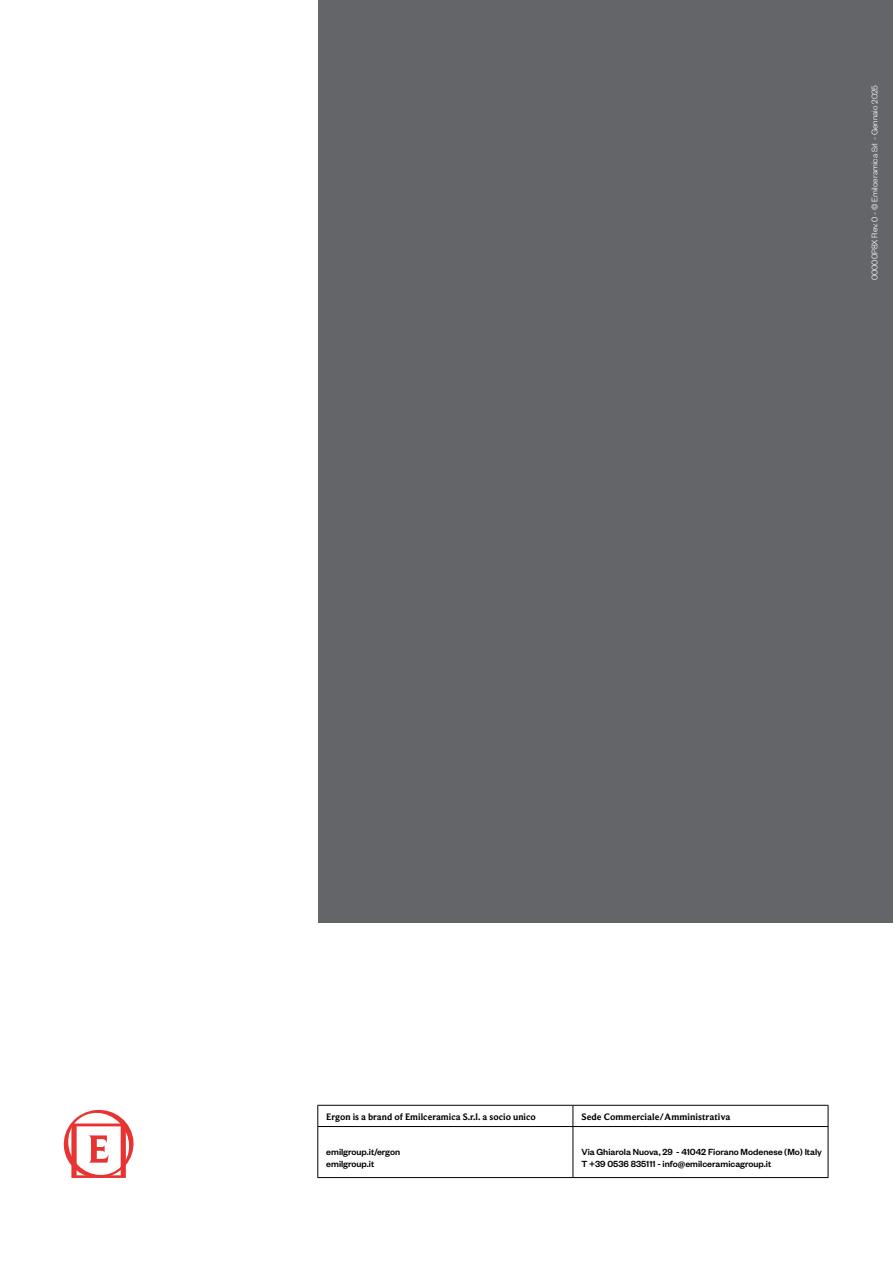
<style>
.page{position:relative;width:893px;height:1263px;background:#fff}
.page>*{position:absolute;margin:0;border:0;box-sizing:border-box;transform-origin:0 0}
.t1{font:500 9.75px/12px "Founders Grotesk";color:#000}
.t2{font:700 9.75px "Beaufort Pro";color:#000}
.t3{font:300 9px "Founders Grotesk";color:#fff}
</style>
<div class="page">
<div style="left:319px;top:0;width:574px;height:923px;background:#636569"></div>
<svg style="left:63px;top:1109px;width:71px;height:69px"></svg>
<hr style="left:317px;top:1105px;width:256px;height:1px;background:#000">
<svg style="left:317px;top:1106px;width:1px;height:20px"></svg>
<hr style="left:573px;top:1105px;width:255px;height:1px;background:#000">
<svg style="left:573px;top:1106px;width:1px;height:20px"></svg>
<svg style="left:828px;top:1106px;width:1px;height:20px"></svg>
<hr style="left:317px;top:1126px;width:256px;height:1px;background:#000">
<hr style="left:573px;top:1126px;width:255px;height:1px;background:#000">
<hr style="left:317px;top:1127px;width:1px;height:50px;background:#000">
<hr style="left:573px;top:1127px;width:1px;height:50px;background:#000">
<hr style="left:828px;top:1127px;width:1px;height:50px;background:#000">
<hr style="left:317px;top:1177px;width:256px;height:1px;background:#000">
<hr style="left:573px;top:1177px;width:255px;height:1px;background:#000">
<p class="t3" style="left:869px;top:280px;width:197px;rotate:-90deg">00000P8X Rev. 0 - © Emilceramica Srl - Gennaio 2025</p>
<p class="t2" style="left:326px;top:1111px;width:211px">Ergon is a brand of Emilceramica S.r.l. a socio unico</p>
<p class="t2" style="left:581px;top:1111px;width:150px">Sede Commerciale/Amministrativa</p>
<p class="t1" style="left:326px;top:1145px;width:75px">emilgroup.it/ergon emilgroup.it</p>
<p class="t1" style="left:581px;top:1145px;width:242px">Via Ghiarola Nuova, 29 - 41042 Fiorano Modenese (Mo) Italy<br>T +39 0536 835111 - info@emilceramicagroup.it</p>
</div>
